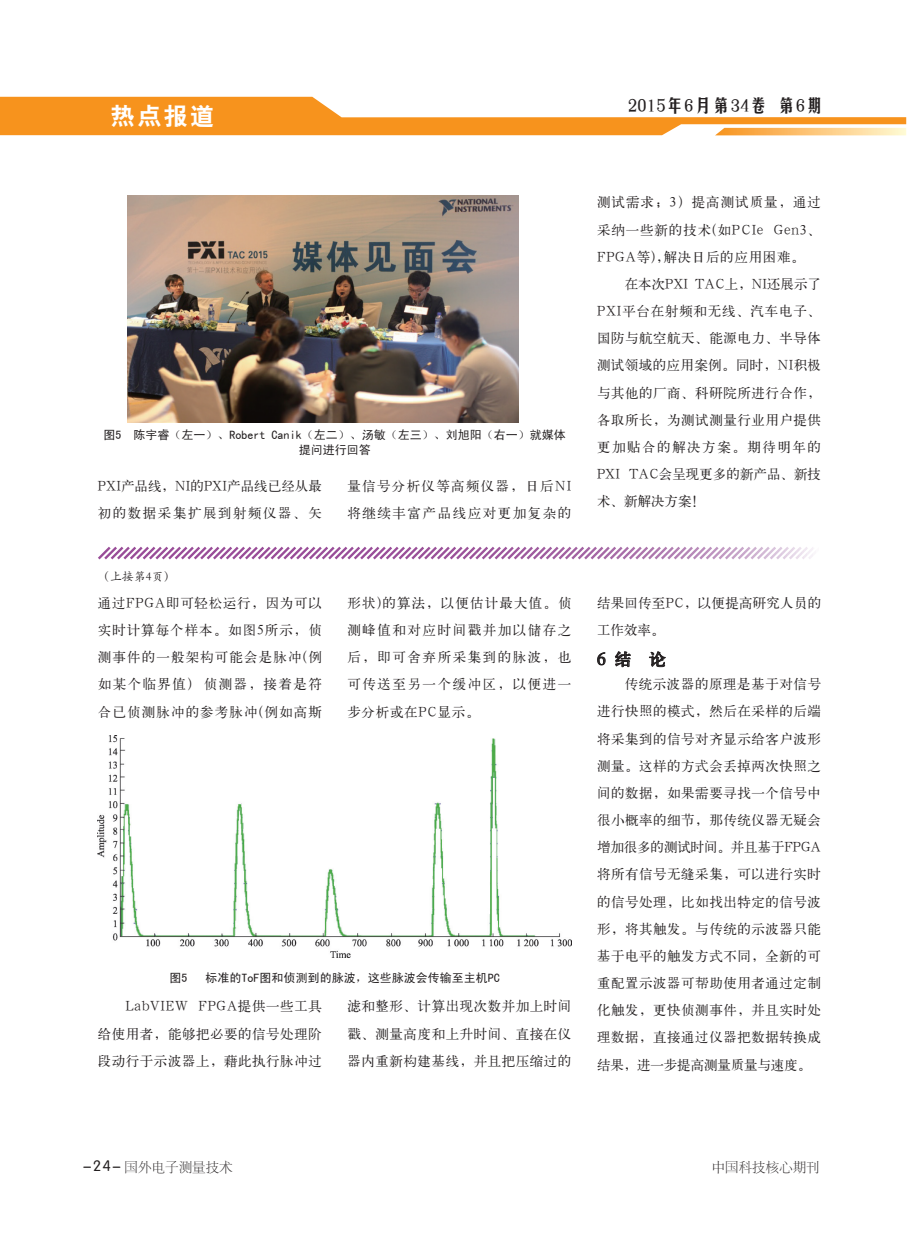
<style>
.page{position:relative;width:919px;height:1238px;background:#fff}
.page>*{position:absolute;margin:0;border:0;box-sizing:border-box;transform-origin:0 0}
.t1{font:24px "H Yb 2 gj";color:#fff}
.t2{font:18px "H Yb 3 gj";letter-spacing:.025em;color:#231f20}
.正文{font:17.25px "H Ya 3 gj";color:#231f20}
.t3{font:15px "FZY3 JW GB1 0";color:#231f20}
.正文-2{font:13.5px/27.2px "H Ya 1 gj";letter-spacing:.045em;color:#231f20;text-align:justify}
.正文-3{font:13.5px/27.2px "H Ya 1 gj";letter-spacing:.005em;color:#231f20}
.正文-4{font:13.5px/27.2px "H Ya 1 gj";letter-spacing:.115em;color:#231f20}
.正文-5{font:13.5px/27.2px "H Ya 1 gj";letter-spacing:.015em;color:#231f20}
.t4{font:13.5px "FZSYJW GB1 0";color:#231f20}
.大标题{font:12px/15px "Sim Hei";color:#231f20;text-align:center}
.表头图注{font:12px "ST Kaiti";color:#231f20}
</style>
<div class="page">
<svg style="left:0;top:97px;width:906px;height:38px"></svg>
<img style="left:128px;top:196px;width:390px;height:226px">
<svg style="left:98px;top:546px;width:715px;height:14px"></svg>
<img style="left:98px;top:735px;width:473px;height:222px">
<svg style="left:597px;top:652px;width:8px;height:13px"></svg>
<svg style="left:615px;top:651px;width:16px;height:16px"></svg>
<svg style="left:649px;top:651px;width:17px;height:16px"></svg>
<h1 class="t1" style="left:111px;top:104px;width:105px">热点报道</h1>
<h2 class="t2" style="left:628px;top:97px;width:197px">2015年6月第34卷 第6期</h2>
<p class="大标题" style="left:103px;top:427px;width:463px">图5 陈宇睿（左一）、Robert Canik（左二）、汤敏（左三）、刘旭阳（右一）就媒体提问进行回答</p>
<p class="正文-3" style="left:98px;top:472px;width:225px">PXI产品线，NI的PXI产品线已经从最初的数据采集扩展到射频仪器、矢</p>
<p class="正文-4" style="left:347px;top:472px;width:226px">量信号分析仪等高频仪器，日后NI将继续丰富产品线应对更加复杂的</p>
<p class="表头图注" style="left:98px;top:568px;width:79px">（上接第4页）</p>
<p class="正文-2" style="left:98px;top:589px;width:225px">通过FPGA即可轻松运行，因为可以实时计算每个样本。如图5所示，侦测事件的一般架构可能会是脉冲(例如某个临界值) 侦测器，接着是符合已侦测脉冲的参考脉冲(例如高斯</p>
<p class="正文-2" style="left:347px;top:589px;width:225px">形状)的算法，以便估计最大值。侦测峰值和对应时间戳并加以储存之后，即可舍弃所采集到的脉波，也可传送至另一个缓冲区，以便进一步分析或在PC显示。</p>
<p class="大标题" style="left:169px;top:969px;width:19px">图5</p>
<p class="大标题" style="left:205px;top:969px;width:295px">标准的ToF图和侦测到的脉波，这些脉波会传输至主机PC</p>
<p class="正文-2" style="left:347px;top:992px;width:225px">滤和整形、计算出现次数并加上时间戳、测量高度和上升时间、直接在仪器内重新构建基线，并且把压缩过的</p>
<p class="正文-2" style="left:98px;top:992px;width:225px;text-indent:28px">LabVIEW FPGA提供一些工具给使用者，能够把必要的信号处理阶段动行于示波器上，藉此执行脉冲过</p>
<p class="正文-2" style="left:597px;top:189px;width:225px">测试需求；3）提高测试质量，通过采纳一些新的技术(如PCIe Gen3、FPGA等),解决日后的应用困难。</p>
<p class="正文-2" style="left:597px;top:270px;width:225px;text-indent:28px">在本次PXI TAC上，NI还展示了PXI平台在射频和无线、汽车电子、国防与航空航天、能源电力、半导体测试领域的应用案例。同时，NI积极与其他的厂商、科研院所进行合作，各取所长，为测试测量行业用户提供更加贴合的解决方案。期待明年的PXI TAC会呈现更多的新产品、新技术、新解决方案！</p>
<p class="正文-5" style="left:597px;top:589px;width:225px">结果回传至PC，以便提高研究人员的工作效率。</p>
<p class="正文" style="left:597px;top:650px;width:70px">6 结 论</p>
<p class="正文-2" style="left:597px;top:670px;width:225px;text-indent:28px">传统示波器的原理是基于对信号进行快照的模式，然后在采样的后端将采集到的信号对齐显示给客户波形测量。这样的方式会丢掉两次快照之间的数据，如果需要寻找一个信号中很小概率的细节，那传统仪器无疑会增加很多的测试时间。并且基于FPGA将所有信号无缝采集，可以进行实时的信号处理，比如找出特定的信号波形，将其触发。与传统的示波器只能基于电平的触发方式不同，全新的可重配置示波器可帮助使用者通过定制化触发，更快侦测事件，并且实时处理数据，直接通过仪器把数据转换成结果，进一步提高测量质量与速度。</p>
<p class="t3" style="left:83px;top:1157px;width:40px">-24-</p>
<p class="t4" style="left:125px;top:1160px;width:109px">国外电子测量技术</p>
<p class="t4" style="left:711px;top:1160px;width:109px">中国科技核心期刊</p>
</div>
